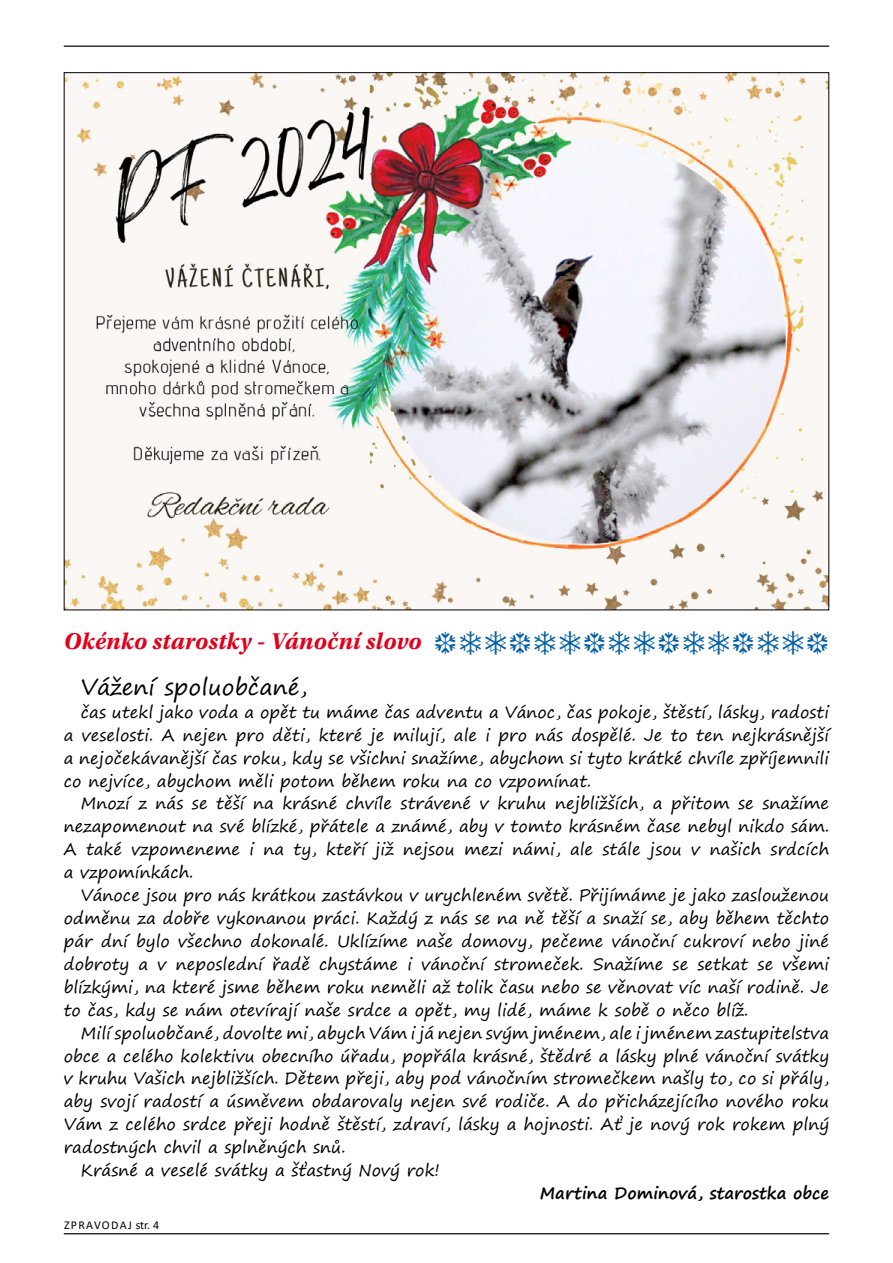
<style>
.page{position:relative;width:893px;height:1263px;background:#fff}
.page>*{position:absolute;margin:0;border:0;box-sizing:border-box;transform-origin:0 0}
.t1{font:30px "ITC Zapf Dingbats Regular 2";color:#005ea7}
.t2{font:italic 700 24px "Utopia Std";letter-spacing:.005em;color:#e2001a}
.t3{font:22.5px "Segoe Print";letter-spacing:.005em;color:#000}
.t4{font:16.5px/23px "Segoe Print";letter-spacing:.005em;color:#000;text-align:justify}
.t5{font:700 16.5px "Segoe Print";letter-spacing:.005em;color:#000}
.t6{font:12px "Calibri";letter-spacing:.105em;color:#000}
</style>
<div class="page">
<hr style="left:64px;top:1233px;width:765px;height:1px;background:#000">
<hr style="left:64px;top:46px;width:765px;height:1px;background:#000">
<img style="left:66px;top:74px;width:761px;height:534px">
<h1 class="t1" style="left:434px;top:629px;width:397px">❆❄❅❆❄❅❆❄❅❆❄❅❆❄❅❆</h1>
<h2 class="t2" style="left:64px;top:627px;width:359px">Okénko starostky - Vánoční slovo</h2>
<h3 class="t3" style="left:81px;top:667px;width:228px">Vážení spoluobčané,</h3>
<p class="t4" style="left:64px;top:700px;width:767px;text-indent:17px">čas utekl jako voda a opět tu máme čas adventu a Vánoc, čas pokoje, štěstí, lásky, radosti a veselosti. A nejen pro děti, které je milují, ale i pro nás dospělé. Je to ten nejkrásnější a nejočekávanější čas roku, kdy se všichni snažíme, abychom si tyto krátké chvíle zpříjemnili co nejvíce, abychom měli potom během roku na co vzpomínat.</p>
<p class="t4" style="left:64px;top:792px;width:767px;text-indent:17px">Mnozí z nás se těší na krásné chvíle strávené v kruhu nejbližších, a přitom se snažíme nezapomenout na své blízké, přátele a známé, aby v tomto krásném čase nebyl nikdo sám.<br>A také vzpomeneme i na ty, kteří již nejsou mezi námi, ale stále jsou v našich srdcích a vzpomínkách.</p>
<p class="t4" style="left:64px;top:883px;width:767px;text-indent:17px">Vánoce jsou pro nás krátkou zastávkou v urychleném světě. Přijímáme je jako zaslouženou odměnu za dobře vykonanou práci. Každý z nás se na ně těší a snaží se, aby během těchto pár dní bylo všechno dokonalé. Uklízíme naše domovy, pečeme vánoční cukroví nebo jiné dobroty a v neposlední řadě chystáme i vánoční stromeček. Snažíme se setkat se všemi blízkými, na které jsme během roku neměli až tolik času nebo se věnovat víc naší rodině. Je to čas, kdy se nám otevírají naše srdce a opět, my lidé, máme k sobě o něco blíž.</p>
<p class="t4" style="left:81px;top:1021px;width:750px">Milí spoluobčané, dovolte mi, abych Vám i já nejen svým jménem, ale i jménem zastupitelstva</p>
<p class="t4" style="left:64px;top:1044px;width:767px">obce a celého kolektivu obecního úřadu, popřála krásné, štědré a lásky plné vánoční svátky</p>
<p class="t4" style="left:64px;top:1067px;width:767px">v kruhu Vašich nejbližších. Dětem přeji, aby pod vánočním stromečkem našly to, co si přály,</p>
<p class="t4" style="left:64px;top:1090px;width:767px">aby svojí radostí a úsměvem obdarovaly nejen své rodiče. A do přicházejícího nového roku</p>
<p class="t4" style="left:64px;top:1112px;width:767px">Vám z celého srdce přeji hodně štěstí, zdraví, lásky a hojnosti. Ať je nový rok rokem plný</p>
<p class="t4" style="left:64px;top:1135px;width:283px">radostných chvil a splněných snů.</p>
<p class="t4" style="left:81px;top:1158px;width:361px">Krásné a veselé svátky a šťastný Nový rok!</p>
<p class="t5" style="left:540px;top:1178px;width:291px">Martina Dominová, starostka obce</p>
<p class="t6" style="left:64px;top:1216px;width:97px">ZPRAVODAJ str. 4</p>
</div>
